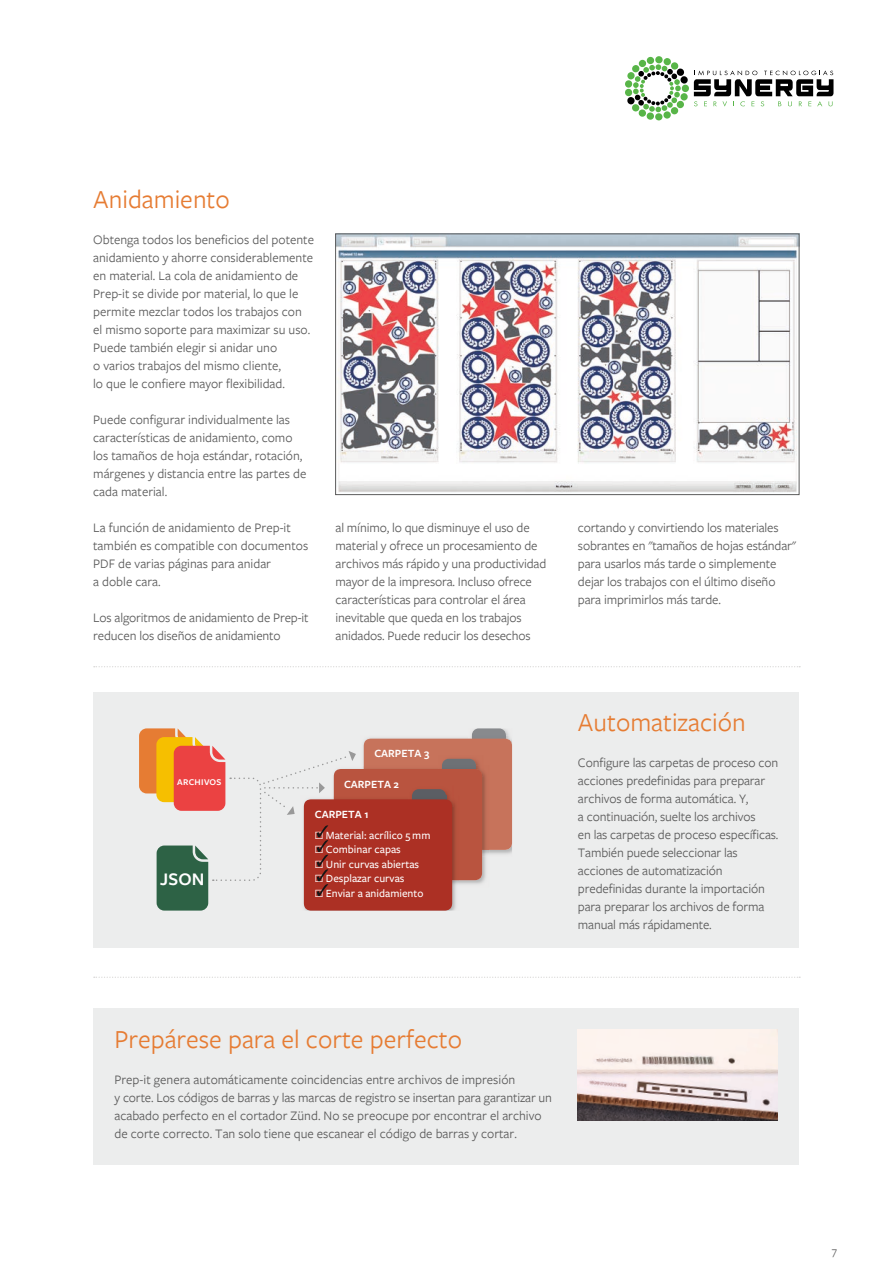
<style>
.page{position:relative;width:893px;height:1263px;background:#fff}
.page>*{position:absolute;margin:0;border:0;box-sizing:border-box;transform-origin:0 0}
.t1{font:27px "Freight Sans Pro";color:#e67c33}
.t2{font:600 18.3px "Freight Sans Pro";color:#fff}
.t3{font:13.5px/18px "Freight Sans Pro";letter-spacing:-.01em;color:#5b5b5b}
.t4{font:12px "Freight Sans Pro";color:#5b5b5b}
.t5{font:500 11.55px/14.5px "Freight Sans Pro";color:#fff}
.t6{font:600 11.55px "Freight Sans Pro";color:#fff}
.t7{font:600 9.15px "Freight Sans Pro";letter-spacing:.03em;color:#fff}
</style>
<div class="page">
<svg style="left:94px;top:666px;width:706px;height:1px"></svg>
<svg style="left:94px;top:977px;width:706px;height:1px"></svg>
<img style="left:337px;top:236px;width:460px;height:257px">
<div style="left:335px;top:234px;width:464px;height:261px;border:1px solid #5b5b5b"></div>
<div style="left:93px;top:692px;width:706px;height:255px;background:#eceded"></div>
<div style="left:93px;top:1008px;width:706px;height:156px;background:#eceded"></div>
<img style="left:578px;top:1029px;width:200px;height:92px">
<svg style="left:472px;top:728px;width:34px;height:7px"></svg>
<img style="left:363px;top:735px;width:149px;height:119px">
<img style="left:472px;top:735px;width:34px;height:4px">
<div style="left:364px;top:739px;width:148px;height:111px;background:#c7735b;border-radius:8px"></div>
<svg style="left:442px;top:759px;width:34px;height:6px"></svg>
<img style="left:459px;top:857px;width:27px;height:27px">
<img style="left:438px;top:765px;width:48px;height:85px">
<img style="left:442px;top:765px;width:34px;height:4px">
<div style="left:334px;top:769px;width:148px;height:111px;background:#b9543f;border-radius:8px"></div>
<svg style="left:412px;top:789px;width:34px;height:7px"></svg>
<img style="left:411px;top:796px;width:45px;height:84px">
<img style="left:412px;top:796px;width:34px;height:3px">
<div style="left:304px;top:799px;width:148px;height:111px;background:#ac3024;border-radius:8px"></div>
<svg style="left:625px;top:56px;width:208px;height:64px"></svg>
<svg style="left:139px;top:728px;width:217px;height:182px"></svg>
<h1 class="t1" style="left:93px;top:181px;width:138px">Anidamiento</h1>
<p class="t3" style="left:93px;top:230px;width:222px">Obtenga todos los beneficios del potente anidamiento y ahorre considerablemente en material. La cola de anidamiento de Prep-it se divide por material, lo que le permite mezclar todos los trabajos con el mismo soporte para maximizar su uso.<br>Puede también elegir si anidar uno<br>o varios trabajos del mismo cliente,<br>lo que le confiere mayor flexibilidad.</p>
<p class="t3" style="left:93px;top:410px;width:215px">Puede configurar individualmente las características de anidamiento, como los tamaños de hoja estándar, rotación, márgenes y distancia entre las partes de cada material.</p>
<p class="t3" style="left:93px;top:518px;width:217px">La función de anidamiento de Prep-it también es compatible con documentos<br>PDF de varias páginas para anidar<br>a doble cara.</p>
<p class="t3" style="left:93px;top:608px;width:217px">Los algoritmos de anidamiento de Prep-it reducen los diseños de anidamiento</p>
<p class="t3" style="left:336px;top:518px;width:212px">al mínimo, lo que disminuye el uso de material y ofrece un procesamiento de archivos más rápido y una productividad mayor de la impresora. Incluso ofrece características para controlar el área inevitable que queda en los trabajos anidados. Puede reducir los desechos</p>
<p class="t3" style="left:578px;top:518px;width:219px">cortando y convirtiendo los materiales sobrantes en "tamaños de hojas estándar" para usarlos más tarde o simplemente dejar los trabajos con el último diseño para imprimirlos más tarde.</p>
<p class="t7" style="left:177px;top:776px;width:46px">ARCHIVOS</p>
<h2 class="t2" style="left:160px;top:866px;width:46px">JSON</h2>
<p class="t6" style="left:374px;top:746px;width:56px">CARPETA 3</p>
<p class="t6" style="left:344px;top:776px;width:57px">CARPETA 2</p>
<p class="t6" style="left:315px;top:806px;width:55px">CARPETA 1</p>
<p class="t5" style="left:326px;top:827px;width:106px">Material: acrílico 5 mm<br>Combinar capas<br>Unir curvas abiertas<br>Desplazar curvas<br>Enviar a anidamiento</p>
<h1 class="t1" style="left:578px;top:704px;width:169px">Automatización</h1>
<p class="t3" style="left:578px;top:753px;width:202px">Configure las carpetas de proceso con acciones predefinidas para preparar archivos de forma automática. Y,<br>a continuación, suelte los archivos<br>en las carpetas de proceso específicas.<br>También puede seleccionar las acciones de automatización predefinidas durante la importación para preparar los archivos de forma manual más rápidamente.</p>
<h1 class="t1" style="left:114px;top:1021px;width:349px">Prepárese para el corte perfecto</h1>
<p class="t3" style="left:114px;top:1070px;width:439px">Prep-it genera automáticamente coincidencias entre archivos de impresión<br>y corte. Los códigos de barras y las marcas de registro se insertan para garantizar un acabado perfecto en el cortador Zünd. No se preocupe por encontrar el archivo de corte correcto. Tan solo tiene que escanear el código de barras y cortar.</p>
<p class="t4" style="left:832px;top:1243px;width:7px">7</p>
</div>
